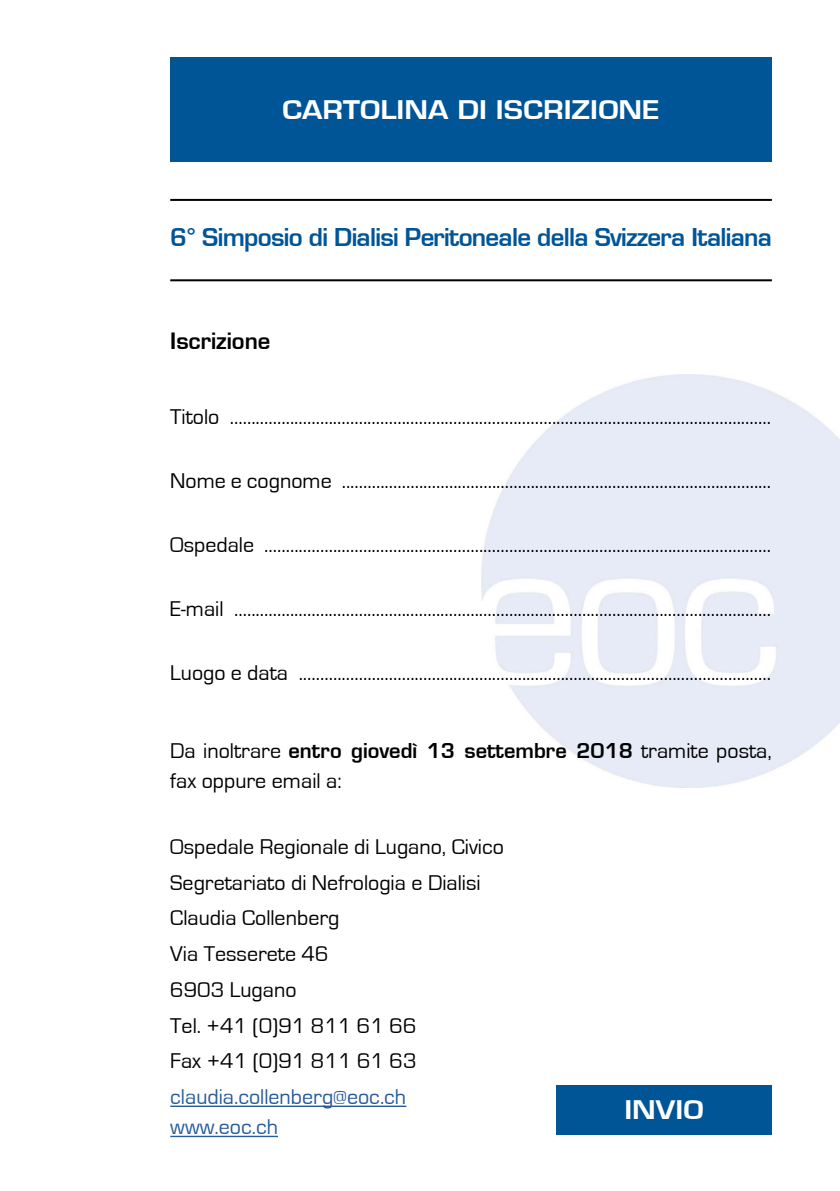
<style>
.page{position:relative;width:840px;height:1191px;background:#fff}
.page>*{position:absolute;margin:0;border:0;box-sizing:border-box;transform-origin:0 0}
.t1{font:28px "Eurostile Ext Bo";color:#fff}
.t2{font:600 24px "Eurostile";letter-spacing:-.03em;color:#005597}
.t3{font:22px/35.8px "Eurostile";color:#000}
.t4{font:22px/30.2px "Eurostile";color:#275b9b}
.t5{font:600 22px "Eurostile";color:#000}
.t6{font:600 20px "Eurostile";color:#000}
.s1{font-weight:400;font-size:22px}
</style>
<div class="page">
<hr style="left:170px;top:1105px;width:236px;height:2px;background:#275b9b">
<hr style="left:170px;top:1135px;width:108px;height:2px;background:#275b9b">
<hr style="left:170px;top:199px;width:601px;height:2px;background:#000">
<hr style="left:170px;top:279px;width:601px;height:2px;background:#000">
<div style="left:170px;top:57px;width:601px;height:105px;background:#005597"></div>
<div style="left:556px;top:1085px;width:215px;height:49px;background:#005597"></div>
<p class="t1" style="left:282px;top:98px;width:379px">CARTOLINA DI ISCRIZIONE</p>
<p class="t2" style="left:170px;top:222px;width:603px">6° Simposio di Dialisi Peritoneale della Svizzera Italiana</p>
<p class="t5" style="left:170px;top:327px;width:102px">Iscrizione</p>
<p class="t3" style="left:170px;top:399px;width:602px">Titolo ..............................................................................................................................</p>
<p class="t3" style="left:170px;top:463px;width:602px">Nome e cognome ....................................................................................................</p>
<p class="t3" style="left:170px;top:527px;width:602px">Ospedale ......................................................................................................................</p>
<p class="t3" style="left:170px;top:591px;width:602px">E-mail .............................................................................................................................</p>
<p class="t3" style="left:170px;top:655px;width:602px">Luogo e data ..............................................................................................................</p>
<p class="t6" style="left:170px;top:738px;width:602px"><span class="s1">Da inoltrare</span> entro giovedì 13 settembre 2018 <span class="s1">tramite posta,</span></p>
<p class="t3" style="left:170px;top:763px;width:173px">fax oppure email a:</p>
<p class="t3" style="left:170px;top:829px;width:335px">Ospedale Regionale di Lugano, Civico<br>Segretariato di Nefrologia e Dialisi<br>Claudia Collenberg<br>Via Tesserete 46<br>6903 Lugano<br>Tel. +41 (0)91 811 61 66<br>Fax +41 (0)91 811 61 63</p>
<p class="t4" style="left:170px;top:1082px;width:237px">claudia.collenberg@eoc.ch www.eoc.ch</p>
<p class="t1" style="left:624px;top:1098px;width:81px">INVIO</p>
</div>
